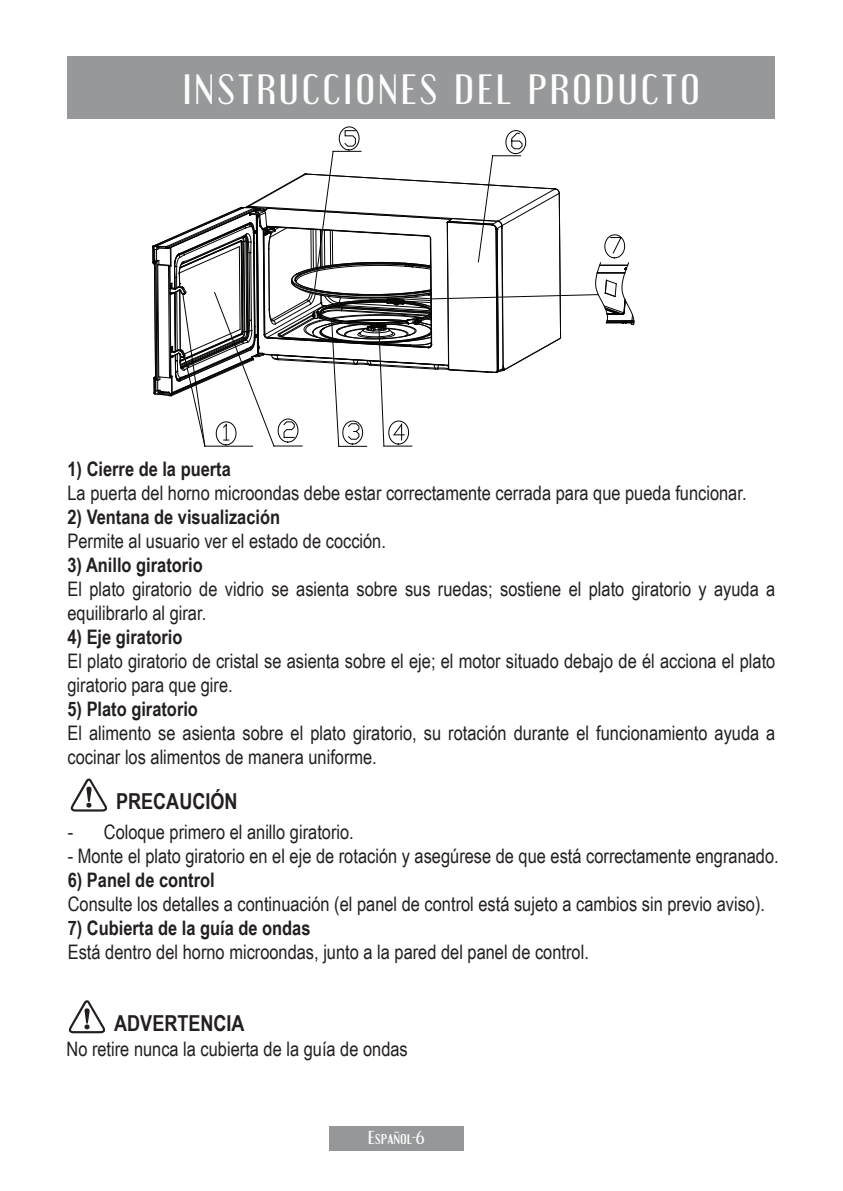
<style>
.page{position:relative;width:843px;height:1191px;background:#fff}
.page>*{position:absolute;margin:0;border:0;box-sizing:border-box;transform-origin:0 0}
.t1{font:36px "Engebrechtre Rg";letter-spacing:.1em;color:#fff}
.t2{font:700 22px "Arial Narrow";color:#231f20}
.t3{font:20px/24px "Arial Narrow";color:#231f20}
.t4{font:700 20px "Arial Narrow";color:#231f20}
.t5{font:16px "Engebrechtre Rg";color:#fff}
</style>
<div class="page">
<div style="left:67px;top:57px;width:708px;height:62px;background:#96989a"></div>
<div style="left:329px;top:1126px;width:134px;height:24px;background:#959799"></div>
<svg style="left:71px;top:778px;width:36px;height:33px"></svg>
<svg style="left:69px;top:1000px;width:36px;height:33px"></svg>
<svg style="left:152px;top:126px;width:482px;height:321px"></svg>
<h1 class="t1" style="left:183px;top:67px;width:517px">INSTRUCCIONES DEL PRODUCTO</h1>
<p class="t4" style="left:67px;top:454px;width:165px">1) Cierre de la puerta</p>
<p class="t3" style="left:67px;top:480px;width:680px">La puerta del horno microondas debe estar correctamente cerrada para que pueda funcionar.</p>
<p class="t4" style="left:67px;top:502px;width:214px">2) Ventana de visualización</p>
<p class="t3" style="left:67px;top:528px;width:320px">Permite al usuario ver el estado de cocción.</p>
<p class="t4" style="left:67px;top:550px;width:137px">3) Anillo giratorio</p>
<p class="t3" style="left:67px;top:576px;width:709px">El plato giratorio de vidrio se asienta sobre sus ruedas; sostiene el plato giratorio y ayuda a equilibrarlo al girar.</p>
<p class="t4" style="left:67px;top:622px;width:116px">4) Eje giratorio</p>
<p class="t3" style="left:67px;top:648px;width:709px">El plato giratorio de cristal se asienta sobre el eje; el motor situado debajo de él acciona el plato giratorio para que gire.</p>
<p class="t4" style="left:67px;top:694px;width:132px">5) Plato giratorio</p>
<p class="t3" style="left:67px;top:720px;width:709px">El alimento se asienta sobre el plato giratorio, su rotación durante el funcionamiento ayuda a cocinar los alimentos de manera uniforme.</p>
<p class="t2" style="left:116px;top:785px;width:123px">PRECAUCIÓN</p>
<p class="t3" style="left:68px;top:819px;width:287px">- Coloque primero el anillo giratorio.</p>
<p class="t3" style="left:68px;top:843px;width:712px">- Monte el plato giratorio en el eje de rotación y asegúrese de que está correctamente engranado.</p>
<p class="t4" style="left:68px;top:864px;width:148px">6) Panel de control</p>
<p class="t3" style="left:68px;top:891px;width:698px">Consulte los detalles a continuación (el panel de control está sujeto a cambios sin previo aviso).</p>
<p class="t4" style="left:68px;top:912px;width:244px">7) Cubierta de la guía de ondas</p>
<p class="t3" style="left:68px;top:939px;width:522px">Está dentro del horno microondas, junto a la pared del panel de control.</p>
<p class="t2" style="left:114px;top:1006px;width:132px">ADVERTENCIA</p>
<p class="t3" style="left:66px;top:1036px;width:342px">No retire nunca la cubierta de la guía de ondas</p>
<p class="t5" style="left:368px;top:1127px;width:58px">Español-6</p>
</div>
